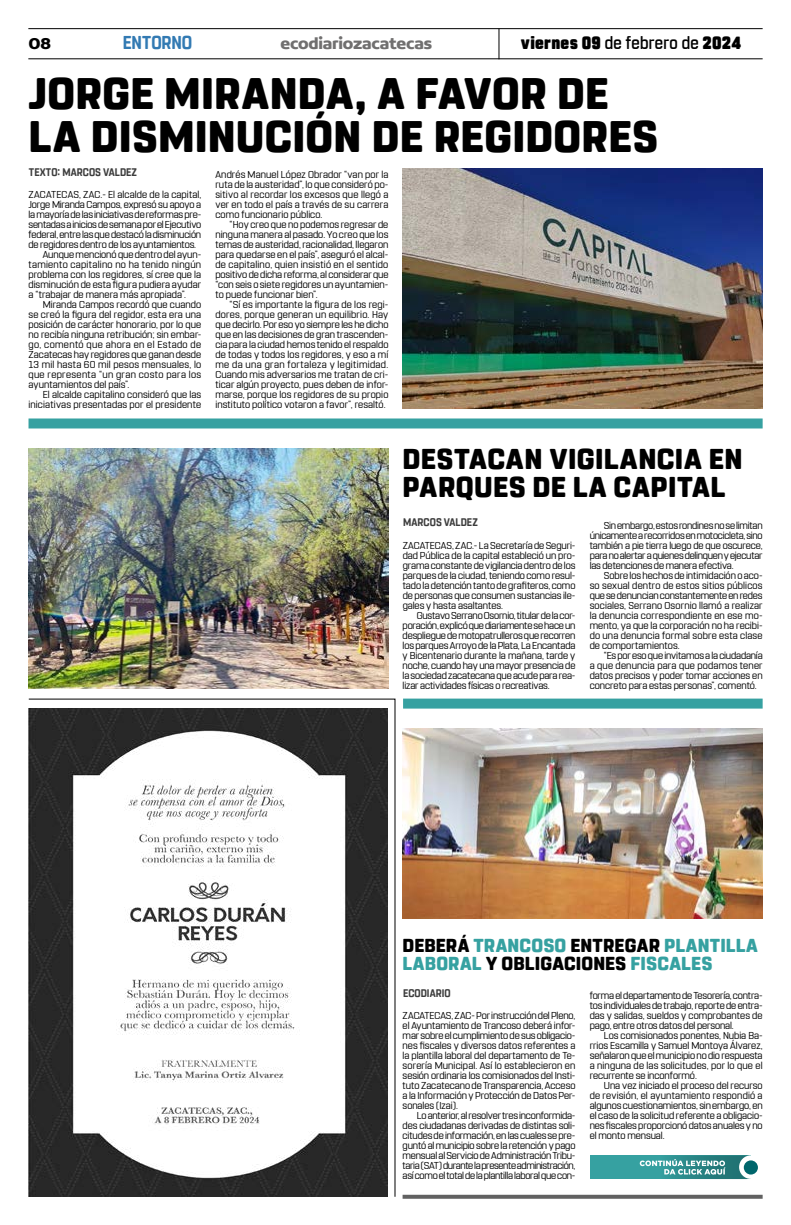
<style>
.page{position:relative;width:791px;height:1225px;background:#fff}
.page>*{position:absolute;margin:0;border:0;box-sizing:border-box;transform-origin:0 0}
.t1{font:800 44px/42px "Rohn Rounded";letter-spacing:.005em;color:#000}
.t2{font:800 28.6px/28px "Rohn Rounded";letter-spacing:.02em;color:#000}
.t3{font:800 18.7px/18px "Rohn Rounded";letter-spacing:.01em;color:#36a1a1}
.t4{font:700 18.6px "Rohn Rounded";letter-spacing:-.005em;color:#327ab3;scale:.91 1}
.t5{font:900 17.6px "Rohn Rounded";letter-spacing:.02em;color:#000;scale:.91 1}
.t6{font:700 16.9px "Concord";letter-spacing:-.01em;color:#706f6f}
.t7{font:700 16.9px "Concord";color:#000}
.t8{font:700 11px "Rohn Rounded";letter-spacing:.01em;color:#3d3d3d;scale:.91 1}
.t9{font:10px/10px "Rohn Rounded";color:#000;text-align:justify}
.t10{font:10px "Rohn Rounded";letter-spacing:.035em;color:#000}
.t11{font:10px "Rohn Rounded";letter-spacing:-.02em;color:#000}
.t12{font:10px "Rohn Rounded";letter-spacing:-.025em;color:#000}
.t13{font:10px "Rohn Rounded";letter-spacing:.025em;color:#000}
.t14{font:10px "Rohn Rounded";letter-spacing:.02em;color:#000}
.s1{font-weight:500}
.s2{color:#000}
</style>
<div class="page">
<svg style="left:403px;top:1194px;width:360px;height:4px"></svg>
<hr style="left:28px;top:28px;width:735px;height:1px;background:#000">
<hr style="left:28px;top:58px;width:735px;height:1px;background:#000">
<hr style="left:498px;top:29px;width:1px;height:30px;background:#000">
<div style="left:29px;top:418px;width:734px;height:10px;background:#36a1a1"></div>
<div style="left:403px;top:698px;width:360px;height:10px;background:#36a1a1"></div>
<svg style="left:28px;top:698px;width:368px;height:499px"></svg>
<img style="left:28px;top:708px;width:360px;height:488px">
<img style="left:403px;top:168px;width:360px;height:240px">
<img style="left:28px;top:448px;width:360px;height:240px">
<div style="left:590px;top:1155px;width:160px;height:23px;background:#36a1a1"></div>
<svg style="left:640px;top:1155px;width:118px;height:24px"></svg>
<img style="left:403px;top:728px;width:360px;height:190px">
<h3 class="t7" style="left:28px;top:33px;width:24px">08</h3>
<h3 class="t4" style="left:123px;top:32px;width:78px">ENTORNO</h3>
<h3 class="t6" style="left:280px;top:33px;width:153px">ecodiariozacatecas</h3>
<h3 class="t5" style="left:521px;top:33px;width:244px">viernes 09 <span class="s1">de febrero de</span> 2024</h3>
<h1 class="t1" style="left:28px;top:74px;width:631px">JORGE MIRANDA, A FAVOR DE<br>LA DISMINUCIÓN DE REGIDORES</h1>
<p class="t8" style="left:29px;top:166px;width:120px">TEXTO: MARCOS VALDEZ</p>
<p class="t9" style="left:215px;top:170px;width:174px">Andrés Manuel López Obrador “van por la ruta de la austeridad”, lo que consideró po&shy;sitivo al recordar los excesos que llegó a ver en todo el país a través de su carrera como funcionario público.</p>
<p class="t9" style="left:215px;top:220px;width:174px;text-indent:14px">“Hoy creo que no podemos regresar de ninguna manera al pasado. Yo creo que los temas de austeridad, racionalidad, llegaron para quedarse en el país”, aseguró el alcal&shy;de capitalino, quien insistió en el sentido positivo de dicha reforma, al considerar que “con seis o siete regidores un ayuntamien&shy;to puede funcionar bien”.</p>
<p class="t9" style="left:215px;top:300px;width:174px;text-indent:14px">“Sí es importante la figura de los regi&shy;dores, porque generan un equilibrio. Hay que decirlo. Por eso yo siempre les he dicho que en las decisiones de gran trascenden&shy;cia para la ciudad hemos tenido el respaldo de todas y todos los regidores, y eso a mí me da una gran fortaleza y legitimidad.<br>Cuando mis adversarios me tratan de cri&shy;ticar algún proyecto, pues deben de infor&shy;marse, porque los regidores de su propio instituto político votaron a favor”, resaltó.</p>
<p class="t9" style="left:29px;top:190px;width:174px">ZACATECAS, ZAC.- El alcalde de la capital,</p>
<p class="t9" style="left:29px;top:200px;width:174px">Jorge Miranda Campos, expresó su apoyo a</p>
<p class="t11" style="left:29px;top:209px;width:174px">la mayoría de las iniciativas de reformas pre-</p>
<p class="t12" style="left:29px;top:219px;width:174px">sentadas a inicios de semana por el Ejecutivo</p>
<p class="t9" style="left:29px;top:230px;width:174px">federal, entre las que destacó la disminución</p>
<p class="t9" style="left:29px;top:240px;width:169px">de regidores dentro de los ayuntamientos.</p>
<p class="t9" style="left:43px;top:250px;width:160px">Aunque mencionó que dentro del ayun-</p>
<p class="t13" style="left:29px;top:259px;width:174px">tamiento capitalino no ha tenido ningún</p>
<p class="t9" style="left:29px;top:270px;width:174px">problema con los regidores, sí cree que la</p>
<p class="t9" style="left:29px;top:280px;width:174px">disminución de esta figura pudiera ayudar</p>
<p class="t9" style="left:29px;top:290px;width:159px">a “trabajar de manera más apropiada”.</p>
<p class="t9" style="left:43px;top:300px;width:160px">Miranda Campos recordó que cuando</p>
<p class="t9" style="left:29px;top:310px;width:174px">se creó la figura del regidor, esta era una</p>
<p class="t9" style="left:29px;top:320px;width:174px">posición de carácter honorario, por lo que</p>
<p class="t9" style="left:29px;top:330px;width:174px">no recibía ninguna retribución; sin embar-</p>
<p class="t10" style="left:29px;top:339px;width:174px">go, comentó que ahora en el Estado de</p>
<p class="t9" style="left:29px;top:350px;width:174px">Zacatecas hay regidores que ganan desde</p>
<p class="t14" style="left:29px;top:359px;width:174px">13 mil hasta 60 mil pesos mensuales, lo</p>
<p class="t10" style="left:29px;top:369px;width:174px">que representa “un gran costo para los</p>
<p class="t9" style="left:29px;top:380px;width:103px">ayuntamientos del país”.</p>
<p class="t9" style="left:43px;top:390px;width:160px">El alcalde capitalino consideró que las</p>
<p class="t9" style="left:29px;top:400px;width:174px">iniciativas presentadas por el presidente</p>
<h2 class="t2" style="left:403px;top:445px;width:341px">DESTACAN VIGILANCIA EN<br>PARQUES DE LA CAPITAL</h2>
<p class="t8" style="left:403px;top:516px;width:84px">MARCOS VALDEZ</p>
<p class="t9" style="left:403px;top:540px;width:174px">ZACATECAS, ZAC.- La Secretaría de Seguri&shy;dad Pública de la capital estableció un pro&shy;grama constante de vigilancia dentro de los parques de la ciudad, teniendo como resul&shy;tado la detención tanto de grafiteros, como de personas que consumen sustancias ile&shy;gales y hasta asaltantes.</p>
<p class="t9" style="left:403px;top:610px;width:174px;text-indent:14px">Gustavo Serrano Osornio, titular de la cor&shy;poración, explicó que diariamente se hace un despliegue de motopatrulleros que recorren los parques Arroyo de la Plata, La Encantada y Bicentenario durante la mañana, tarde y noche, cuando hay una mayor presencia de la sociedad zacatecana que acude para rea&shy;lizar actividades físicas o recreativas.</p>
<p class="t9" style="left:590px;top:520px;width:174px;text-indent:14px">Sin embargo, estos rondines no se limitan únicamente a recorridos en motocicleta, sino también a pie tierra luego de que oscurece, para no alertar a quienes delinquen y ejecutar las detenciones de manera efectiva.</p>
<p class="t9" style="left:590px;top:570px;width:174px;text-indent:14px">Sobre los hechos de intimidación o aco&shy;so sexual dentro de estos sitios públicos que se denuncian constantemente en redes sociales, Serrano Osornio llamó a realizar la denuncia correspondiente en ese mo&shy;mento, ya que la corporación no ha recibi&shy;do una denuncia formal sobre esta clase de comportamientos.</p>
<p class="t9" style="left:590px;top:650px;width:174px;text-indent:14px">“Es por eso que invitamos a la ciudadanía a que denuncia para que podamos tener datos precisos y poder tomar acciones en concreto para estas personas”, comentó.</p>
<h3 class="t3" style="left:403px;top:937px;width:357px"><span class="s2">DEBERÁ</span> TRANCOSO <span class="s2">ENTREGAR</span> PLANTILLA<br>LABORAL <span class="s2">Y OBLIGACIONES</span> FISCALES</h3>
<p class="t8" style="left:403px;top:986px;width:54px">ECODIARIO</p>
<p class="t9" style="left:403px;top:1010px;width:174px">ZACATECAS, ZAC- Por instrucción del Pleno, el Ayuntamiento de Trancoso deberá infor&shy;mar sobre el cumplimiento de sus obligacio&shy;nes fiscales y diversos datos referentes a la plantilla laboral del departamento de Te&shy;sorería Municipal. Así lo establecieron en sesión ordinaria los comisionados del Insti&shy;tuto Zacatecano de Transparencia, Acceso a la Información y Protección de Datos Per&shy;sonales (Izai).</p>
<p class="t9" style="left:403px;top:1110px;width:174px;text-indent:14px">Lo anterior, al resolver tres inconformida&shy;des ciudadanas derivadas de distintas soli&shy;citudes de información, en las cuales se pre&shy;guntó al municipio sobre la retención y pago mensual al Servicio de Administración Tribu&shy;taria (SAT) durante la presente administración, así como el total de la plantilla laboral que con-</p>
<p class="t9" style="left:590px;top:990px;width:174px">forma el departamento de Tesorería, contra&shy;tos individuales de trabajo, reporte de entra&shy;das y salidas, sueldos y comprobantes de pago, entre otros datos del personal.</p>
<p class="t9" style="left:590px;top:1030px;width:174px;text-indent:14px">Los comisionados ponentes, Nubia Ba&shy;rrios Escamilla y Samuel Montoya Álvarez, señalaron que el municipio no dio respuesta a ninguna de las solicitudes, por lo que el recurrente se inconformó.</p>
<p class="t9" style="left:590px;top:1080px;width:174px;text-indent:14px">Una vez iniciado el proceso del recurso de revisión, el ayuntamiento respondió a algunos cuestionamientos, sin embargo, en el caso de la solicitud referente a obligacio&shy;nes fiscales proporcionó datos anuales y no el monto mensual.</p>
</div>
